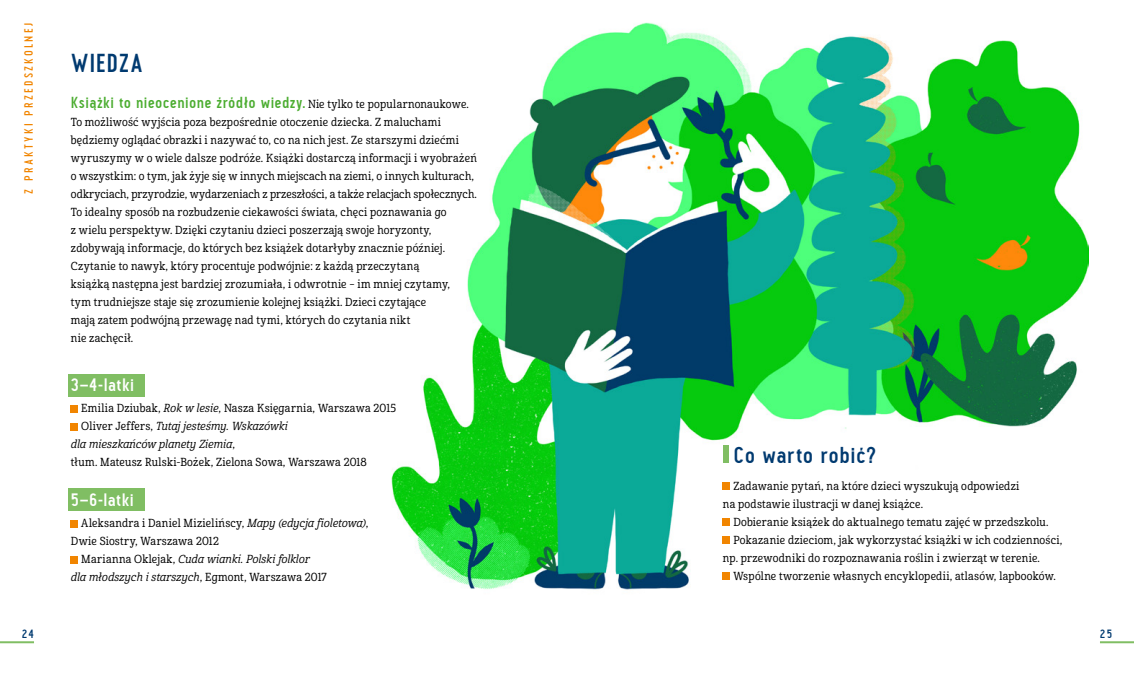
<style>
.page{position:relative;width:1134px;height:681px;background:#fff}
.page>*{position:absolute;margin:0;border:0;box-sizing:border-box;transform-origin:0 0}
.t1{font:700 26px "Pekora";color:#003a70}
.t2{font:700 23px "Pekora";letter-spacing:.02em;color:#003a70}
.t3{font:700 18px "Pekora";letter-spacing:.025em;color:#fff}
.t4{font:700 16px "Pekora";letter-spacing:.025em;color:#4cad31}
.t5{font:700 12px "Pekora";letter-spacing:.19em;color:#f18500}
.t6{font:700 12px "Pekora";color:#003a70}
.t7{font:11.3px/18px "Cabrito Con Med";letter-spacing:.025em;color:#000}
.t8{font:11.3px/18px "Cabrito Con Med It";letter-spacing:.01em;color:#000}
.s1{font-family:"Cabrito Con Med";font-weight:400;font-size:11.3px;color:#000}
.s2{font-family:"Cabrito Con Med It"}
.s3{font-family:"Cabrito Con Med"}
</style>
<div class="page">
<img style="left:391px;top:22px;width:698px;height:568px">
<div style="left:723px;top:445px;width:6px;height:17px;background:#80be63"></div>
<div style="left:723px;top:482px;width:7px;height:7px;background:#f18500"></div>
<div style="left:723px;top:518px;width:7px;height:7px;background:#f18500"></div>
<div style="left:723px;top:536px;width:7px;height:7px;background:#f18500"></div>
<div style="left:723px;top:572px;width:7px;height:7px;background:#f18500"></div>
<div style="left:68px;top:374px;width:77px;height:22px;background:#80be63"></div>
<div style="left:68px;top:488px;width:77px;height:22px;background:#80be63"></div>
<div style="left:71px;top:405px;width:7px;height:7px;background:#f18500"></div>
<div style="left:71px;top:423px;width:7px;height:7px;background:#f18500"></div>
<div style="left:71px;top:520px;width:7px;height:7px;background:#f18500"></div>
<div style="left:71px;top:556px;width:7px;height:7px;background:#f18500"></div>
<hr style="left:0;top:641px;width:34px;height:2px;background:#80be63">
<hr style="left:1100px;top:641px;width:34px;height:2px;background:#80be63">
<p class="t5" style="left:22px;top:193px;width:171px;rotate:-90deg">z praktyki przedszkolnej</p>
<h1 class="t1" style="left:71px;top:49px;width:71px">Wiedza</h1>
<h3 class="t4" style="left:71px;top:94px;width:400px">Książki to nieocenione źródło wiedzy. <span class="s1">Nie tylko te popularnonaukowe.</span></h3>
<p class="t7" style="left:71px;top:113px;width:407px">To możliwość wyjścia poza bezpośrednie otoczenie dziecka. Z maluchami będziemy oglądać obrazki i nazywać to, co na nich jest. Ze starszymi dziećmi wyruszymy w o wiele dalsze podróże. Książki dostarczą informacji i wyobrażeń o wszystkim: o tym, jak żyje się w innych miejscach na ziemi, o innych kulturach, odkryciach, przyrodzie, wydarzeniach z przeszłości, a także relacjach społecznych.<br>To idealny sposób na rozbudzenie ciekawości świata, chęci poznawania go<br>z wielu perspektyw. Dzięki czytaniu dzieci poszerzają swoje horyzonty, zdobywają informacje, do których bez książek dotarłyby znacznie później.<br>Czytanie to nawyk, który procentuje podwójnie: z każdą przeczytaną<br>książką następna jest bardziej zrozumiała, i odwrotnie – im mniej czytamy,<br>tym trudniejsze staje się zrozumienie kolejnej książki. Dzieci czytające<br>mają zatem podwójną przewagę nad tymi, których do czytania nikt<br>nie zachęcił.</p>
<h3 class="t3" style="left:71px;top:375px;width:65px">3–4-latki</h3>
<p class="t7" style="left:81px;top:399px;width:316px">Emilia Dziubak, <span class="s2">Rok w lesie</span>, Nasza Księgarnia, Warszawa 2015</p>
<p class="t8" style="left:71px;top:417px;width:218px;text-indent:10px"><span class="s3">Oliver Jeffers,</span> Tutaj jesteśmy. Wskazówki dla mieszkańców planety Ziemia<span class="s3">,</span></p>
<p class="t7" style="left:71px;top:453px;width:298px">tłum. Mateusz Rulski-Bożek, Zielona Sowa, Warszawa 2018</p>
<h3 class="t3" style="left:71px;top:490px;width:65px">5–6-latki</h3>
<p class="t7" style="left:71px;top:514px;width:299px;text-indent:10px">Aleksandra i Daniel Mizielińscy, <span class="s2">Mapy (edycja fioletowa)</span>,<br>Dwie Siostry, Warszawa 2012</p>
<p class="t8" style="left:71px;top:550px;width:257px;text-align:center"><span class="s3">Marianna Oklejak,</span> Cuda wianki. Polski folklor<br>dla młodszych i starszych<span class="s3">, Egmont, Warszawa 2017</span></p>
<h2 class="t2" style="left:734px;top:441px;width:144px">Co warto robić?</h2>
<p class="t7" style="left:723px;top:476px;width:298px;text-indent:10px">Zadawanie pytań, na które dzieci wyszukują odpowiedzi na podstawie ilustracji w danej książce.</p>
<p class="t7" style="left:733px;top:512px;width:317px">Dobieranie książek do aktualnego tematu zajęć w przedszkolu.</p>
<p class="t7" style="left:733px;top:530px;width:331px">Pokazanie dzieciom, jak wykorzystać książki w ich codzienności,</p>
<p class="t7" style="left:723px;top:548px;width:319px">np. przewodniki do rozpoznawania roślin i zwierząt w terenie.</p>
<p class="t7" style="left:733px;top:566px;width:324px">Wspólne tworzenie własnych encyklopedii, atlasów, lapbooków.</p>
<p class="t6" style="left:22px;top:627px;width:14px">24</p>
<p class="t6" style="left:1100px;top:627px;width:14px">25</p>
</div>
